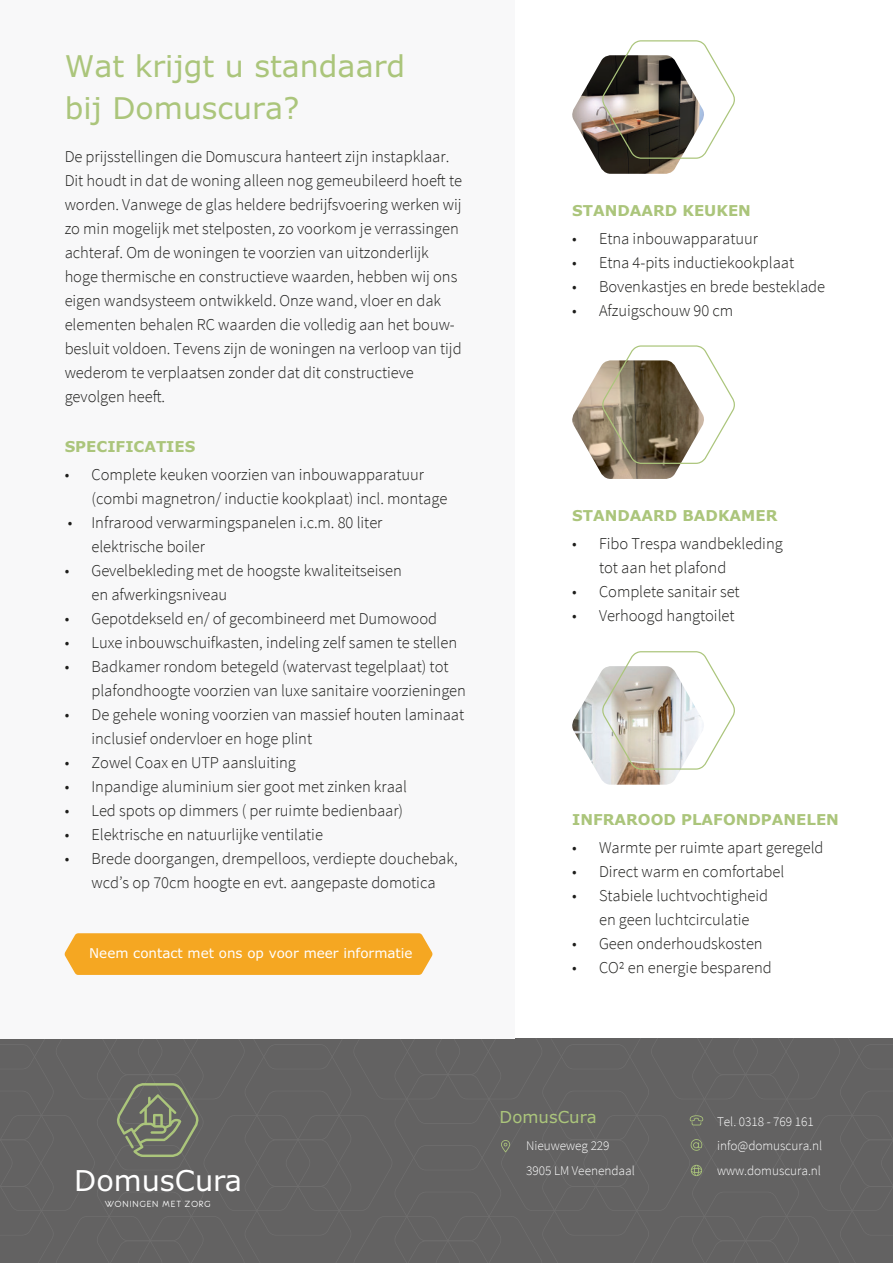
<style>
.page{position:relative;width:893px;height:1263px;background:#fff}
.page>*{position:absolute;margin:0;border:0;box-sizing:border-box;transform-origin:0 0}
.t1{font:30px/42px "Kempenaer";color:#abc57b}
.t2{font:28.8px "Kempenaer";color:#fff}
.t3{font:300 16.5px/24px "Source Sans Pro";letter-spacing:-.005em;color:#1d1d1b}
.t4{font:16.5px "Kempenaer";color:#abc57b}
.t5{font:700 15px "Kempenaer";color:#abc57b}
.t6{font:13.5px "Kempenaer";color:#fff}
.t7{font:300 13.2px/24.3px "Source Sans Pro";color:#fff}
.t8{font:9.9px "Eurofurenceregular";letter-spacing:.1em;color:#fff}
</style>
<div class="page">
<div style="left:0;top:0;width:514px;height:1039px;background:#f8f8f9"></div>
<img style="left:572px;top:59px;width:109px;height:115px">
<img style="left:572px;top:365px;width:109px;height:114px">
<img style="left:572px;top:671px;width:108px;height:114px">
<div style="left:0;top:1039px;width:893px;height:224px;background:#636262"></div>
<svg style="left:602px;top:40px;width:133px;height:119px"></svg>
<svg style="left:602px;top:345px;width:133px;height:119px"></svg>
<svg style="left:602px;top:651px;width:133px;height:119px"></svg>
<svg style="left:64px;top:933px;width:369px;height:42px;background:#f5aa2a"></svg>
<h1 class="t1" style="left:65px;top:44px;width:342px">Wat krijgt u standaard bij Domuscura?</h1>
<p class="t3" style="left:65px;top:145px;width:399px">De prijsstellingen die Domuscura hanteert zijn instapklaar.<br>Dit houdt in dat de woning alleen nog gemeubileerd hoeft te worden. Vanwege de glas heldere bedrijfsvoering werken wij zo min mogelijk met stelposten, zo voorkom je verrassingen achteraf. Om de woningen te voorzien van uitzonderlijk hoge thermische en constructieve waarden, hebben wij ons eigen wandsysteem ontwikkeld. Onze wand, vloer en dak elementen behalen RC waarden die volledig aan het bouw&shy;besluit voldoen. Tevens zijn de woningen na verloop van tijd wederom te verplaatsen zonder dat dit constructieve gevolgen heeft.</p>
<p class="t5" style="left:65px;top:437px;width:132px">SPECIFICATIES</p>
<p class="t3" style="left:92px;top:462px;width:357px;text-indent:-27px">• Complete keuken voorzien van inbouwapparatuur (combi magnetron/ inductie kookplaat) incl. montage</p>
<p class="t3" style="left:92px;top:510px;width:292px;text-indent:-24px">• Infrarood verwarmingspanelen i.c.m. 80 liter elektrische boiler</p>
<p class="t3" style="left:92px;top:558px;width:312px;text-indent:-27px">• Gevelbekleding met de hoogste kwaliteitseisen en afwerkingsniveau</p>
<p class="t3" style="left:65px;top:606px;width:374px">• Gepotdekseld en/ of gecombineerd met Dumowood</p>
<p class="t3" style="left:65px;top:630px;width:394px">• Luxe inbouwschuifkasten, indeling zelf samen te stellen</p>
<p class="t3" style="left:92px;top:655px;width:376px;text-indent:-27px">• Badkamer rondom betegeld (watervast tegelplaat) tot plafondhoogte voorzien van luxe sanitaire voorzieningen</p>
<p class="t3" style="left:92px;top:703px;width:374px;text-indent:-27px">• De gehele woning voorzien van massief houten laminaat inclusief ondervloer en hoge plint</p>
<p class="t3" style="left:65px;top:751px;width:233px">• Zowel Coax en UTP aansluiting</p>
<p class="t3" style="left:65px;top:775px;width:344px">• Inpandige aluminium sier goot met zinken kraal</p>
<p class="t3" style="left:65px;top:799px;width:340px">• Led spots op dimmers ( per ruimte bedienbaar)</p>
<p class="t3" style="left:65px;top:823px;width:260px">• Elektrische en natuurlijke ventilatie</p>
<p class="t3" style="left:65px;top:847px;width:394px;text-align:center">• Brede doorgangen, drempelloos, verdiepte douchebak, wcd’s op 70cm hoogte en evt. aangepaste domotica</p>
<p class="t6" style="left:89px;top:944px;width:325px">Neem contact met ons op voor meer informatie</p>
<p class="t5" style="left:572px;top:201px;width:180px">STANDAARD KEUKEN</p>
<p class="t3" style="left:572px;top:227px;width:187px">• Etna inbouwapparatuur</p>
<p class="t3" style="left:572px;top:251px;width:224px">• Etna 4-pits inductiekookplaat</p>
<p class="t3" style="left:572px;top:275px;width:254px">• Bovenkastjes en brede besteklade</p>
<p class="t3" style="left:572px;top:299px;width:162px">• Afzuigschouw 90 cm</p>
<p class="t5" style="left:572px;top:506px;width:207px">STANDAARD BADKAMER</p>
<p class="t3" style="left:599px;top:531px;width:185px;text-indent:-27px">• Fibo Trespa wandbekleding tot aan het plafond</p>
<p class="t3" style="left:572px;top:579px;width:169px">• Complete sanitair set</p>
<p class="t3" style="left:572px;top:604px;width:164px">• Verhoogd hangtoilet</p>
<p class="t5" style="left:572px;top:810px;width:268px">INFRAROOD PLAFONDPANELEN</p>
<p class="t3" style="left:572px;top:836px;width:253px">• Warmte per ruimte apart geregeld</p>
<p class="t3" style="left:572px;top:860px;width:214px">• Direct warm en comfortabel</p>
<p class="t3" style="left:572px;top:884px;width:197px;text-align:center">• Stabiele luchtvochtigheid en geen luchtcirculatie</p>
<p class="t3" style="left:572px;top:932px;width:192px">• Geen onderhoudskosten</p>
<p class="t3" style="left:572px;top:956px;width:201px">• CO2 en energie besparend</p>
<h2 class="t2" style="left:74px;top:1162px;width:169px">DomusCura</h2>
<p class="t8" style="left:105px;top:1199px;width:107px">WONINGEN MET ZORG</p>
<p class="t4" style="left:500px;top:1107px;width:99px">DomusCura</p>
<p class="t7" style="left:717px;top:1109px;width:107px">Tel. 0318 - 769 161 info@domuscura.nl www.domuscura.nl</p>
<p class="t7" style="left:526px;top:1134px;width:110px">Nieuweweg 229<br>3905 LM Veenendaal</p>
</div>
